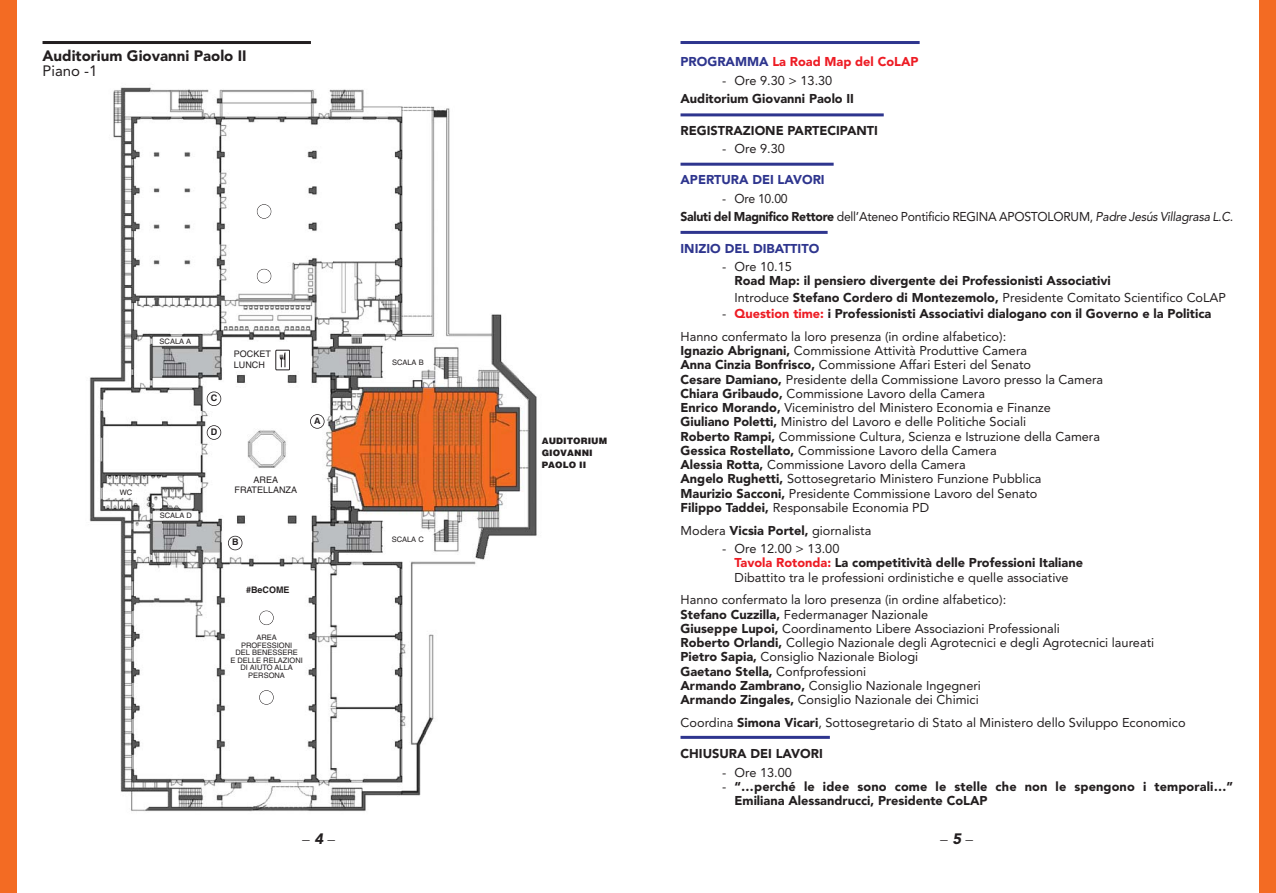
<style>
.page{position:relative;width:1276px;height:893px;background:#fff}
.page>*{position:absolute;margin:0;border:0;box-sizing:border-box;transform-origin:0 0}
.t1{font:900 15px "Avenir";color:#231f20}
.t2{font:15px "Avenir";color:#231f20}
.t3{font:italic 900 15px "Avenir";color:#231f20}
.t4{font:12.75px/14.2px "Avenir";color:#231f20}
.t5{font:900 12.75px/16.4px "Avenir";color:#231f20}
.t6{font:12.75px/18.5px "Avenir";letter-spacing:-.02em;color:#231f20;scale:.96 1}
.t7{font:900 12.75px "Avenir";color:#2e358e}
.t8{font:900 12.75px "Avenir";color:#ed1c24}
.t9{font:9px/10.5px "Helvetica";color:#231f20;text-align:center}
.t10{font:900 9px/12px "Helvetica";color:#231f20}
.t11{font:700 9px "Helvetica";color:#231f20}
.t12{font:7.5px/7.5px "Helvetica";color:#231f20;text-align:center}
.s1{color:#2e358e}
.s2{font-weight:900}
.s3{font-style:italic}
.s4{font-weight:400}
.s5{color:#ed1c24}
.s6{font-weight:900;color:#ed1c24}
</style>
<div class="page">
<hr style="left:43px;top:41px;width:268px;height:3px;background:#231f20">
<img style="left:89px;top:87px;width:448px;height:725px">
<svg style="left:273px;top:348px;width:19px;height:24px"></svg>
<svg style="left:280px;top:352px;width:5px;height:15px"></svg>
<div style="left:275px;top:350px;width:15px;height:20px;border:1px solid #231f20"></div>
<div style="left:207px;top:391px;width:14px;height:15px;border:2px solid #231f20;border-radius:50%"></div>
<div style="left:259px;top:611px;width:15px;height:14px;border:1px solid #231f20;border-radius:50%"></div>
<div style="left:259px;top:690px;width:15px;height:15px;border:1px solid #231f20;border-radius:50%"></div>
<div style="left:257px;top:204px;width:14px;height:15px;border:1px solid #231f20;border-radius:50%"></div>
<div style="left:257px;top:269px;width:14px;height:14px;border:1px solid #231f20;border-radius:50%"></div>
<hr style="left:680px;top:41px;width:239px;height:3px;background:#2e358e">
<hr style="left:680px;top:113px;width:203px;height:3px;background:#2e358e">
<hr style="left:680px;top:163px;width:153px;height:3px;background:#2e358e">
<hr style="left:680px;top:231px;width:147px;height:3px;background:#2e358e">
<hr style="left:680px;top:736px;width:150px;height:3px;background:#2e358e">
<div style="left:0;top:0;width:17px;height:893px;background:#f36b23"></div>
<div style="left:1259px;top:0;width:17px;height:893px;background:#f36b23"></div>
<div style="left:310px;top:414px;width:14px;height:15px;border:2px solid #231f20;border-radius:50%"></div>
<div style="left:228px;top:536px;width:14px;height:14px;border:2px solid #231f20;border-radius:50%"></div>
<div style="left:207px;top:425px;width:14px;height:15px;border:2px solid #231f20;border-radius:50%"></div>
<p class="t1" style="left:43px;top:49px;width:206px">Auditorium Giovanni Paolo II</p>
<p class="t2" style="left:43px;top:64px;width:57px">Piano -1</p>
<p class="t12" style="left:120px;top:489px;width:14px">WC</p>
<p class="t12" style="left:160px;top:339px;width:33px">SCALA A</p>
<p class="t12" style="left:160px;top:512px;width:34px">SCALA D</p>
<p class="t11" style="left:211px;top:395px;width:8px">C</p>
<p class="t11" style="left:211px;top:429px;width:8px">D</p>
<p class="t9" style="left:234px;top:350px;width:38px;text-align:left">POCKET<br>LUNCH</p>
<p class="t12" style="left:392px;top:359px;width:33px">SCALA B</p>
<p class="t11" style="left:314px;top:417px;width:8px">A</p>
<p class="t9" style="left:235px;top:475px;width:64px">AREA<br>FRATELLANZA</p>
<p class="t11" style="left:232px;top:539px;width:8px">B</p>
<p class="t11" style="left:246px;top:586px;width:45px">#BeCOME</p>
<p class="t12" style="left:230px;top:634px;width:74px">AREA<br>PROFESSIONI<br>DEL BENESSERE<br>E DELLE RELAZIONI<br>DI AIUTO ALLA<br>PERSONA</p>
<p class="t12" style="left:392px;top:536px;width:34px">SCALA C</p>
<p class="t3" style="left:302px;top:827px;width:34px">_4_</p>
<p class="t10" style="left:542px;top:436px;width:67px">AUDITORIUM<br>GIOVANNI<br>PAOLO II</p>
<p class="t8" style="left:680px;top:57px;width:239px"><span class="s1">PROGRAMMA</span> La Road Map del CoLAP</p>
<p class="t4" style="left:722px;top:74px;width:112px">- Ore 9.30 &gt; 13.30</p>
<p class="t5" style="left:680px;top:92px;width:175px">Auditorium Giovanni Paolo II</p>
<p class="t5" style="left:680px;top:123px;width:199px">REGISTRAZIONE PARTECIPANTI</p>
<p class="t4" style="left:722px;top:143px;width:64px">- Ore 9.30</p>
<p class="t7" style="left:680px;top:175px;width:146px">APERTURA DEI LAVORI</p>
<p class="t6" style="left:680px;top:190px;width:577px;text-indent:42px">- Ore 10.00<br><span class="s2">Saluti del Magnifico Rettore</span> dell’Ateneo Pontificio REGINA APOSTOLORUM, <span class="s3">Padre Jesús Villagrasa L.C.</span></p>
<p class="t7" style="left:680px;top:243px;width:140px">INIZIO DEL DIBATTITO</p>
<p class="t4" style="left:722px;top:261px;width:71px">- Ore 10.15</p>
<p class="t5" style="left:734px;top:274px;width:493px">Road Map: il pensiero divergente dei Professionisti Associativi<br><span class="s4">Introduce</span> Stefano Cordero di Montezemolo, <span class="s4">Presidente Comitato Scientifico CoLAP</span></p>
<p class="t5" style="left:680px;top:303px;width:532px;line-height:22.8px;text-indent:42px"><span class="s4">-</span> <span class="s5">Question time:</span> i Professionisti Associativi dialogano con il Governo e la Politica<br><span class="s4">Hanno confermato la loro presenza (in ordine alfabetico):</span></p>
<p class="t4" style="left:680px;top:345px;width:424px"><span class="s2">Ignazio Abrignani,</span> Commissione Attività Produttive Camera<br><span class="s2">Anna Cinzia Bonfrisco,</span> Commissione Affari Esteri del Senato<br><span class="s2">Cesare Damiano,</span> Presidente della Commissione Lavoro presso la Camera <span class="s2">Chiara Gribaudo,</span> Commissione Lavoro della Camera<br><span class="s2">Enrico Morando,</span> Viceministro del Ministero Economia e Finanze <span class="s2">Giuliano Poletti,</span> Ministro del Lavoro e delle Politiche Sociali<br><span class="s2">Roberto Rampi,</span> Commissione Cultura, Scienza e Istruzione della Camera <span class="s2">Gessica Rostellato,</span> Commissione Lavoro della Camera<br><span class="s2">Alessia Rotta,</span> Commissione Lavoro della Camera<br><span class="s2">Angelo Rughetti,</span> Sottosegretario Ministero Funzione Pubblica<br><span class="s2">Maurizio Sacconi,</span> Presidente Commissione Lavoro del Senato<br><span class="s2">Filippo Taddei,</span> Responsabile Economia PD</p>
<p class="t4" style="left:680px;top:524px;width:192px">Modera <span class="s2">Vicsia Portel,</span> giornalista</p>
<p class="t4" style="left:734px;top:543px;width:350px;text-indent:-12px">- Ore 12.00 &gt; 13.00<br><span class="s6">Tavola Rotonda:</span> <span class="s2">La competitività delle Professioni Italiane<br></span>Dibattito tra le professioni ordinistiche e quelle associative</p>
<p class="t4" style="left:680px;top:594px;width:475px">Hanno confermato la loro presenza (in ordine alfabetico):<br><span class="s2">Stefano Cuzzilla,</span> Federmanager Nazionale<br><span class="s2">Giuseppe Lupoi,</span> Coordinamento Libere Associazioni Professionali<br><span class="s2">Roberto Orlandi,</span> Collegio Nazionale degli Agrotecnici e degli Agrotecnici laureati <span class="s2">Pietro Sapia,</span> Consiglio Nazionale Biologi<br><span class="s2">Gaetano Stella,</span> Confprofessioni<br><span class="s2">Armando Zambrano,</span> Consiglio Nazionale Ingegneri<br><span class="s2">Armando Zingales,</span> Consiglio Nazionale dei Chimici</p>
<p class="t4" style="left:680px;top:716px;width:506px">Coordina <span class="s2">Simona Vicari</span>, Sottosegretario di Stato al Ministero dello Sviluppo Economico</p>
<p class="t5" style="left:680px;top:747px;width:144px">CHIUSURA DEI LAVORI</p>
<p class="t4" style="left:722px;top:766px;width:71px">- Ore 13.00</p>
<p class="t5" style="left:734px;top:780px;width:500px;line-height:14.2px;text-indent:-12px"><span class="s4">-</span> “…perché le idee sono come le stelle che non le spengono i temporali…”<br>Emiliana Alessandrucci, Presidente CoLAP</p>
<p class="t3" style="left:940px;top:827px;width:34px">_5_</p>
</div>
